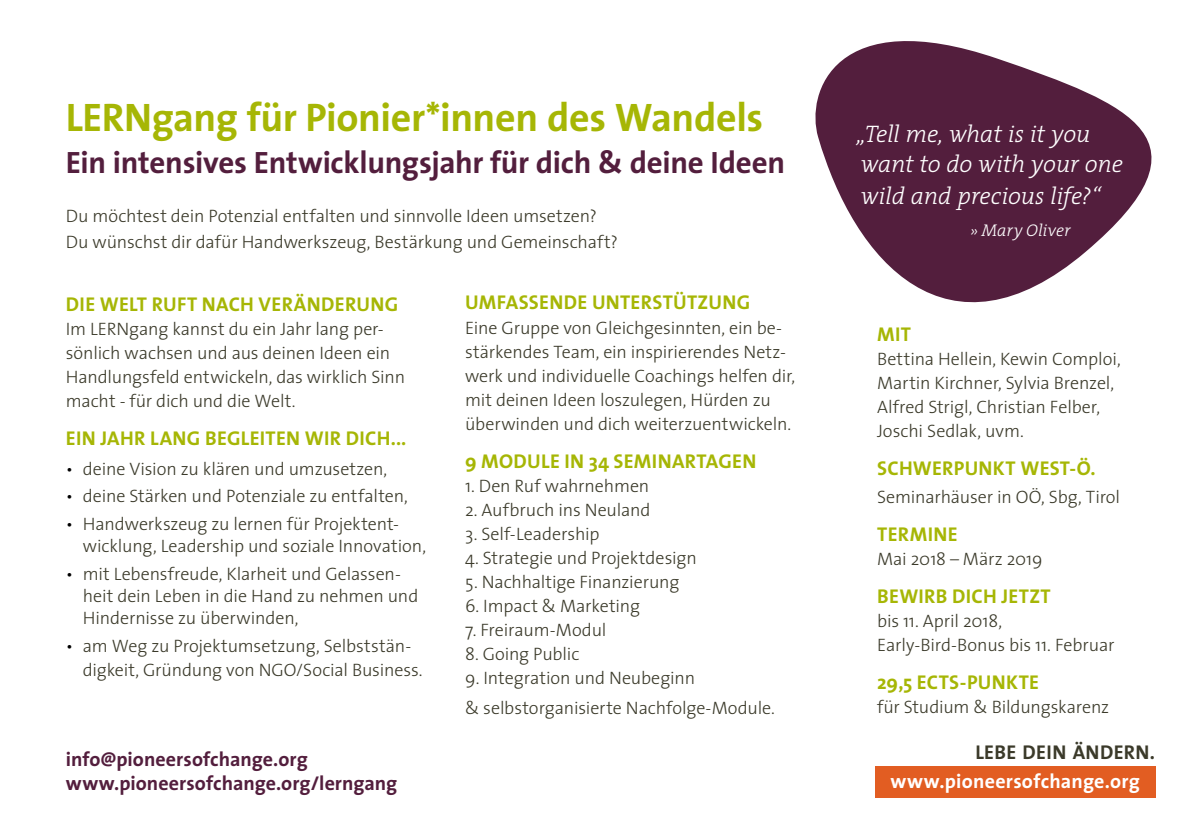
<style>
.page{position:relative;width:1191px;height:840px;background:#fff}
.page>*{position:absolute;margin:0;border:0;box-sizing:border-box;transform-origin:0 0}
.t1{font:700 40px "The Sans";letter-spacing:-.01em;color:#a6b605}
.t2{font:700 31px "The Sans";letter-spacing:-.01em;color:#531e3d}
.t3{font:italic 300 24px/31px "The Serif";letter-spacing:-.005em;color:#fff}
.t4{font:700 20px "The Sans";letter-spacing:.015em;color:#a6b605}
.t5{font:700 20px/24px "The Sans";color:#531e3d}
.t6{font:700 20px "The Sans";letter-spacing:.01em;color:#fff}
.t7{font:700 20px "The Sans";letter-spacing:.015em;color:#3b3a2a}
.t8{font:300 18px/24px "The Sans";letter-spacing:-.005em;color:#3b3a2a}
.t9{font:italic 300 17px "The Serif";letter-spacing:.005em;color:#fff}
.s1{color:#000}
</style>
<div class="page">
<div style="left:875px;top:765px;width:282px;height:32px;background:#e25d22"></div>
<svg style="left:815px;top:41px;width:337px;height:262px;fill:#531e3d"></svg>
<h1 class="t1" style="left:66px;top:84px;width:699px">LERNgang für Pionier*innen des Wandels</h1>
<h2 class="t2" style="left:66px;top:136px;width:721px">Ein intensives Entwicklungsjahr für dich &amp; deine Ideen</h2>
<p class="t8" style="left:66px;top:202px;width:553px;line-height:26px">Du möchtest dein Potenzial entfalten und sinnvolle Ideen umsetzen?<br>Du wünschst dir dafür Handwerkszeug, Bestärkung und Gemeinschaft?</p>
<p class="t4" style="left:66px;top:287px;width:334px">DI E WELT RUFT NACH VERÄNDERUNG</p>
<p class="t8" style="left:66px;top:316px;width:341px">Im LERNgang kannst du ein Jahr lang per&shy;sönlich wachsen und aus deinen Ideen ein Handlungsfeld entwickeln, das wirklich Sinn macht - für dich und die Welt.</p>
<p class="t4" style="left:66px;top:421px;width:98px">EIn Jahr lang</p>
<p class="t4" style="left:205px;top:421px;width:23px">begle</p>
<p class="t4" style="left:260px;top:421px;width:18px">iten</p>
<p class="t4" style="left:305px;top:421px;width:103px">wir dich...</p>
<p class="t8" style="left:66px;top:456px;width:323px"><span class="s1">•</span> deine Vision zu klären und umzusetzen,</p>
<p class="t8" style="left:66px;top:483px;width:343px"><span class="s1">•</span> deine Stärken und Potenziale zu entfalten,</p>
<p class="t8" style="left:83px;top:512px;width:345px;line-height:22px;text-indent:-17px"><span class="s1">•</span> Handwerkszeug zu lernen für Projektent&shy;wicklung, Leadership und soziale Innovation,</p>
<p class="t8" style="left:83px;top:562px;width:337px;line-height:22px;text-indent:-17px"><span class="s1">•</span> mit Lebensfreude, Klarheit und Gelassen&shy;heit dein Leben in die Hand zu nehmen und<br>Hindernisse zu überwinden,</p>
<p class="t8" style="left:83px;top:632px;width:341px;text-indent:-17px"><span class="s1">•</span> am Weg zu Projektumsetzung, Selbststän&shy;digkeit, Gründung von NGO/Social Business.</p>
<p class="t5" style="left:66px;top:746px;width:333px">info@pioneersofchange.org www.pioneersofchange.org/lerngang</p>
<p class="t4" style="left:465px;top:286px;width:153px">Umfassen de Unter</p>
<p class="t4" style="left:652px;top:286px;width:70px">stützung</p>
<p class="t8" style="left:465px;top:314px;width:332px">Eine Gruppe von Gleichgesinnten, ein be&shy;stärkendes Team, ein inspirierendes Netz&shy;werk und individuelle Coachings helfen dir, mit deinen Ideen loszulegen, Hürden zu überwinden und dich weiterzuentwickeln.</p>
<p class="t4" style="left:465px;top:444px;width:74px">9 Module</p>
<p class="t4" style="left:564px;top:444px;width:63px">in 34 Sem</p>
<p class="t4" style="left:652px;top:444px;width:19px">inartagen</p>
<p class="t8" style="left:465px;top:472px;width:186px">1. Den Ruf wahrnehmen</p>
<p class="t8" style="left:465px;top:496px;width:187px">2. Aufbruch ins Neuland</p>
<p class="t8" style="left:465px;top:520px;width:136px">3. Self-Leadership</p>
<p class="t8" style="left:465px;top:544px;width:233px">4. Strategie und Projektdesign</p>
<p class="t8" style="left:465px;top:568px;width:216px">5. Nachhaltige Finanzierung</p>
<p class="t8" style="left:465px;top:592px;width:177px">6. Impact &amp; Marketing</p>
<p class="t8" style="left:465px;top:616px;width:143px">7. Freiraum-Modul</p>
<p class="t8" style="left:465px;top:640px;width:116px">8. Going Public</p>
<p class="t8" style="left:465px;top:661px;width:311px;line-height:30px">9. Integration und Neubeginn<br>&amp; selbstorganisierte Nachfolge-Module.</p>
<h3 class="t3" style="left:856px;top:117px;width:268px">„Tell me, what is it you want to do with your one wild and precious life?“</h3>
<p class="t9" style="left:970px;top:216px;width:102px">» Mary Oliver</p>
<p class="t4" style="left:877px;top:317px;width:33px">Mit</p>
<p class="t8" style="left:877px;top:346px;width:245px">Bettina Hellein, Kewin Comploi,<br>Martin Kirchner, Sylvia Brenzel,<br>Alfred Strigl, Christian Felber,<br>Joschi Sedlak, uvm.</p>
<p class="t4" style="left:877px;top:451px;width:220px">SCHWERPUNKT WEST-Ö.</p>
<p class="t8" style="left:877px;top:484px;width:245px">Seminarhäuser in OÖ, Sbg, Tirol</p>
<p class="t4" style="left:877px;top:517px;width:25px">Term</p>
<p class="t4" style="left:927px;top:517px;width:18px">ine</p>
<p class="t8" style="left:877px;top:546px;width:167px">Mai 2018 – März 2019</p>
<p class="t4" style="left:877px;top:579px;width:15px">Bew</p>
<p class="t4" style="left:918px;top:579px;width:131px">irb dich jetzt</p>
<p class="t8" style="left:877px;top:608px;width:239px">bis 11. April 2018,<br>Early-Bird-Bonus bis 11. Februar</p>
<p class="t4" style="left:877px;top:665px;width:114px">29,5 ECTS-Punkte</p>
<p class="t8" style="left:877px;top:694px;width:234px">für Studium &amp; Bildungskarenz</p>
<p class="t7" style="left:975px;top:735px;width:181px">Lebe dein ändern.</p>
<p class="t6" style="left:890px;top:764px;width:251px">www.pioneersofchange.org</p>
</div>
